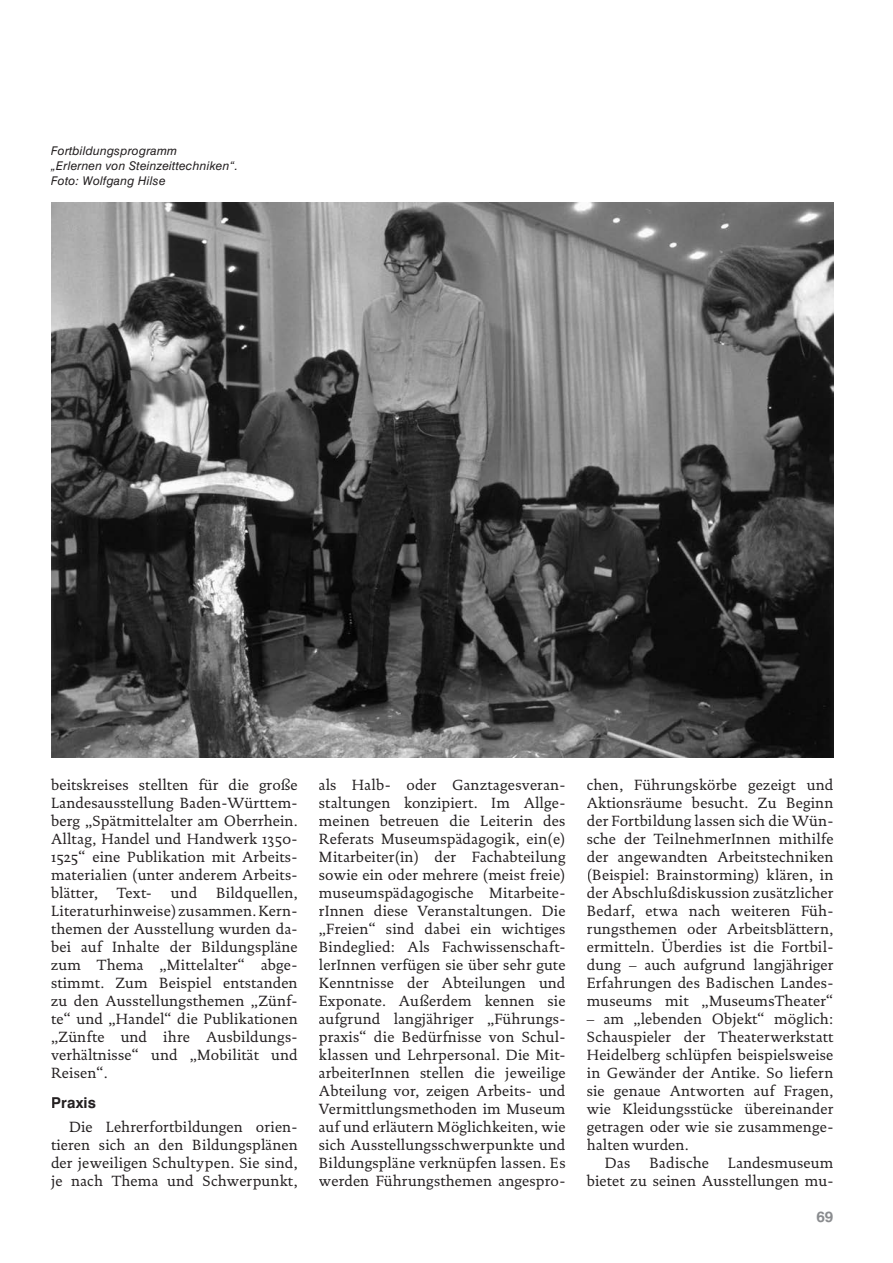
<style>
.page{position:relative;width:893px;height:1263px;background:#fff}
.page>*{position:absolute;margin:0;border:0;box-sizing:border-box;transform-origin:0 0}
.t1{font:15px/18px "DTL Documenta ST";letter-spacing:.01em;color:#231f20;text-align:justify}
.t2{font:700 15px "Swiss 721 BT";letter-spacing:.01em;color:#231f20}
.t3{font:700 15px "Swiss 721 BT";color:#8a8c8f}
.t4{font:italic 12px/15px "Swiss 721 BT";letter-spacing:.02em;color:#231f20}
</style>
<div class="page">
<img style="left:51px;top:203px;width:782px;height:554px">
<p class="t4" style="left:51px;top:143px;width:189px">Fortbildungsprogramm<br>„Erlernen von Steinzeittechniken“.<br>Foto: Wolfgang Hilse</p>
<p class="t1" style="left:51px;top:776px;width:248px">beitskreises stellten für die große Landesausstellung Baden-Württem&shy;berg „Spätmittelalter am Oberrhein.<br>Alltag, Handel und Handwerk 1350- 1525“ eine Publikation mit Arbeits&shy;materialien (unter anderem Arbeits&shy;blätter, Text- und Bildquellen, Literaturhinweise) zusammen. Kern&shy;themen der Ausstellung wurden da&shy;bei auf Inhalte der Bildungspläne zum Thema „Mittelalter“ abge&shy;stimmt. Zum Beispiel entstanden zu den Ausstellungsthemen „Zünf&shy;te“ und „Handel“ die Publikationen „Zünfte und ihre Ausbildungs&shy;verhältnisse“ und „Mobilität und Reisen“.</p>
<p class="t2" style="left:51px;top:1093px;width:46px">Praxis</p>
<p class="t1" style="left:51px;top:1118px;width:248px;text-indent:18px">Die Lehrerfortbildungen orien&shy;tieren sich an den Bildungsplänen der jeweiligen Schultypen. Sie sind, je nach Thema und Schwerpunkt,</p>
<p class="t1" style="left:319px;top:776px;width:248px">als Halb- oder Ganztagesveran&shy;staltungen konzipiert. Im Allge&shy;meinen betreuen die Leiterin des Referats Museumspädagogik, ein(e)<br>Mitarbeiter(in) der Fachabteilung sowie ein oder mehrere (meist freie) museumspädagogische Mitarbeite&shy;rInnen diese Veranstaltungen. Die „Freien“ sind dabei ein wichtiges Bindeglied: Als Fachwissenschaft&shy;lerInnen verfügen sie über sehr gute Kenntnisse der Abteilungen und Exponate. Außerdem kennen sie aufgrund langjähriger „Führungs&shy;praxis“ die Bedürfnisse von Schul&shy;klassen und Lehrpersonal. Die Mit&shy;arbeiterInnen stellen die jeweilige Abteilung vor, zeigen Arbeits- und Vermittlungsmethoden im Museum auf und erläutern Möglichkeiten, wie sich Ausstellungsschwerpunkte und Bildungspläne verknüpfen lassen. Es werden Führungsthemen angespro-</p>
<p class="t1" style="left:587px;top:776px;width:248px">chen, Führungskörbe gezeigt und Aktionsräume besucht. Zu Beginn der Fortbildung lassen sich die Wün&shy;sche der TeilnehmerInnen mithilfe der angewandten Arbeitstechniken (Beispiel: Brainstorming) klären, in der Abschlußdiskussion zusätzlicher Bedarf, etwa nach weiteren Füh&shy;rungsthemen oder Arbeitsblättern, ermitteln. Überdies ist die Fortbil&shy;dung – auch aufgrund langjähriger Erfahrungen des Badischen Landes&shy;museums mit „MuseumsTheater“</p>
<p class="t1" style="left:587px;top:1010px;width:248px">– am „lebenden Objekt“ möglich:</p>
<p class="t1" style="left:587px;top:1028px;width:248px">Schauspieler der Theaterwerkstatt</p>
<p class="t1" style="left:587px;top:1046px;width:248px">Heidelberg schlüpfen beispielsweise</p>
<p class="t1" style="left:587px;top:1064px;width:248px">in Gewänder der Antike. So liefern</p>
<p class="t1" style="left:587px;top:1082px;width:248px">sie genaue Antworten auf Fragen,</p>
<p class="t1" style="left:587px;top:1100px;width:248px">wie Kleidungsstücke übereinander</p>
<p class="t1" style="left:587px;top:1118px;width:248px">getragen oder wie sie zusammenge-</p>
<p class="t1" style="left:587px;top:1136px;width:103px">halten wurden.</p>
<p class="t1" style="left:605px;top:1154px;width:27px">Das</p>
<p class="t1" style="left:649px;top:1154px;width:61px">Badische</p>
<p class="t1" style="left:587px;top:1154px;width:248px;text-align:right">Landesmuseum<br>bietet zu seinen Ausstellungen mu-</p>
<p class="t3" style="left:816px;top:1208px;width:19px">69</p>
</div>
